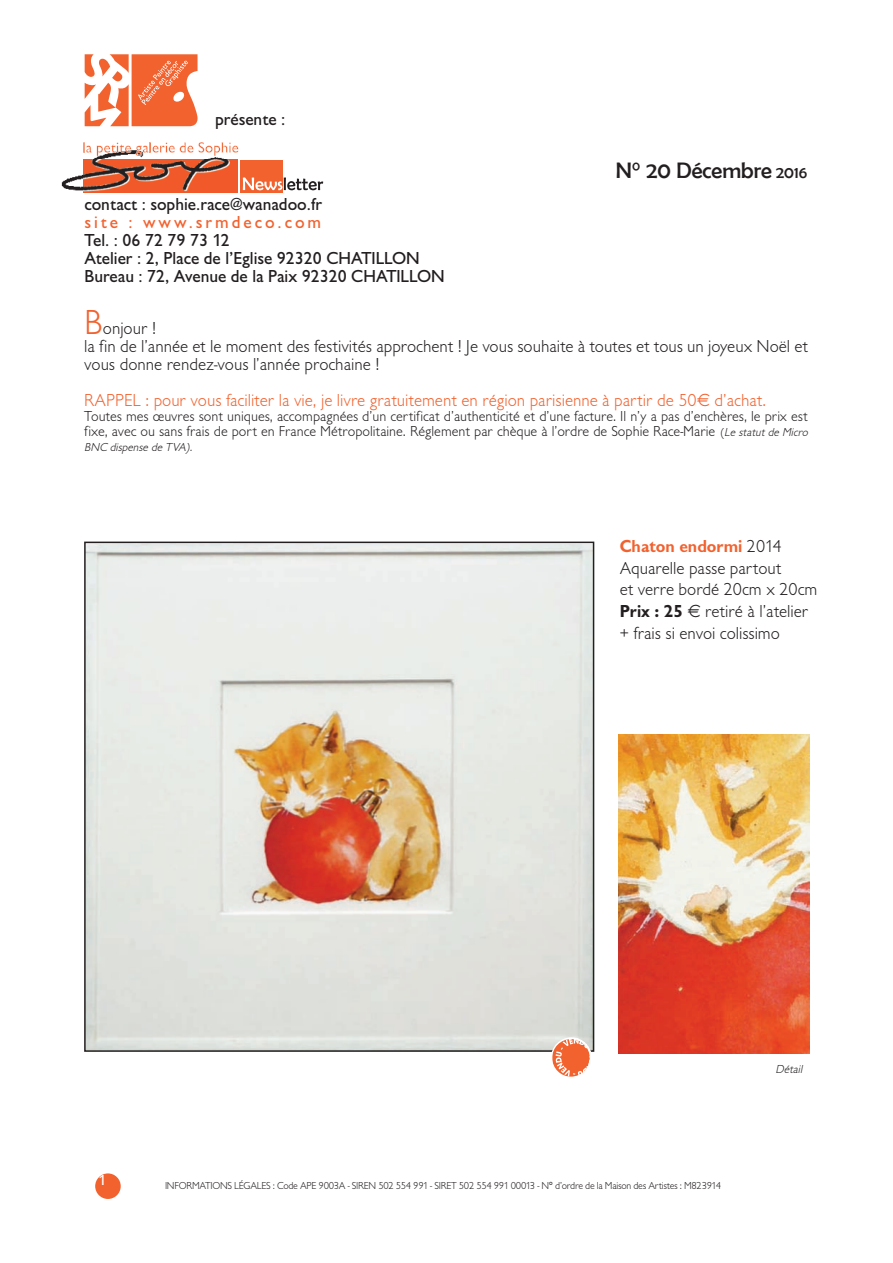
<style>
.page{position:relative;width:893px;height:1263px;background:#fff}
.page>*{position:absolute;margin:0;border:0;box-sizing:border-box;transform-origin:0 0}
.t1{font:22.5px "Berlin Sans FB";color:#231f20}
.t2{font:300 18px/21.6px "Giltus T";color:#231f20}
.t3{font:500 18px/18px "Giltus T";color:#231f20}
.t4{font:300 18px "Giltus T";color:#f2622e}
.t5{font:500 18px "Giltus T";letter-spacing:.165em;color:#f2622e}
.t6{font:300 15px/15px "Giltus T";color:#231f20}
.t7{font:500 15px "Giltus T";color:#fff}
.t8{font:italic 300 12px "Giltus T";color:#231f20}
.t9{font:300 10.5px "Giltus T";letter-spacing:-.025em;color:#231f20}
.s1{font-size:16.5px}
.s2{font-size:36px;color:#f2622e}
.s3{font-size:12px}
.s4{font-style:italic;font-size:12px}
.s5{font-weight:700;color:#f2622e}
.s6{font-weight:700}
</style>
<div class="page">
<div style="left:241px;top:160px;width:42px;height:33px;background:#f2622e"></div>
<svg style="left:243px;top:177px;width:80px;height:13px"></svg>
<img style="left:89px;top:160px;width:149px;height:33px">
<img style="left:61px;top:159px;width:28px;height:34px">
<img style="left:89px;top:156px;width:149px;height:4px">
<svg style="left:83px;top:142px;width:155px;height:14px"></svg>
<div style="left:95px;top:1173px;width:26px;height:26px;background:#f2622e;border-radius:50%"></div>
<svg style="left:85px;top:54px;width:113px;height:72px"></svg>
<img style="left:87px;top:545px;width:504px;height:504px">
<div style="left:84px;top:542px;width:510px;height:510px;border:2px solid #231f20"></div>
<img style="left:618px;top:735px;width:191px;height:319px">
<svg style="left:552px;top:1038px;width:40px;height:39px"></svg>
<p class="t3" style="left:215px;top:110px;width:72px">présente :</p>
<p class="t3" style="left:84px;top:195px;width:239px">contact : sophie.race@wanadoo.fr</p>
<p class="t5" style="left:84px;top:211px;width:238px">site : www.srmdeco.com</p>
<p class="t3" style="left:84px;top:231px;width:362px">Tel. : 06 72 79 73 12<br>Atelier : 2, Place de l’Eglise 92320 CHATILLON<br>Bureau : 72, Avenue de la Paix 92320 CHATILLON</p>
<p class="t1" style="left:616px;top:158px;width:193px">N° 20 Décembre <span class="s1">2016</span></p>
<p class="t2" style="left:84px;top:319px;width:725px;line-height:18px"><span class="s2">B</span>onjour !<br>la fin de l’année et le moment des festivités approchent ! Je vous souhaite à toutes et tous un joyeux Noël et vous donne rendez-vous l’année prochaine !</p>
<p class="t4" style="left:84px;top:390px;width:683px">RAPPEL : pour vous faciliter la vie, je livre gratuitement en région parisienne à partir de 50 d’achat.</p>
<p class="t6" style="left:84px;top:409px;width:727px">Toutes mes œuvres sont uniques, accompagnées d’un certificat d’authenticité et d’une facture. Il n’y a pas d’enchères, le prix est fixe, avec ou sans frais de port en France Métropolitaine. Réglement par chèque à l’ordre de Sophie Race-Marie <span class="s3">(</span><span class="s4">Le statut de Micro</span></p>
<p class="t8" style="left:84px;top:440px;width:111px">BNC dispense de TVA).</p>
<p class="t2" style="left:620px;top:535px;width:199px"><span class="s5">Chaton endormi</span> 2014<br>Aquarelle passe partout<br>et verre bordé 20cm x 20cm<br><span class="s6">Prix : 25</span> retiré à l’atelier + frais si envoi colissimo</p>
<p class="t7" style="left:98px;top:1171px;width:9px">1</p>
<p class="t9" style="left:165px;top:1179px;width:557px">INFORMATIONS LÉGALES : Code APE 9003A - SIREN 502 554 991 - SIRET 502 554 991 00013 - N° d’ordre de la Maison des Artistes : M823914</p>
<p class="t8" style="left:775px;top:1062px;width:30px">Détail</p>
</div>
